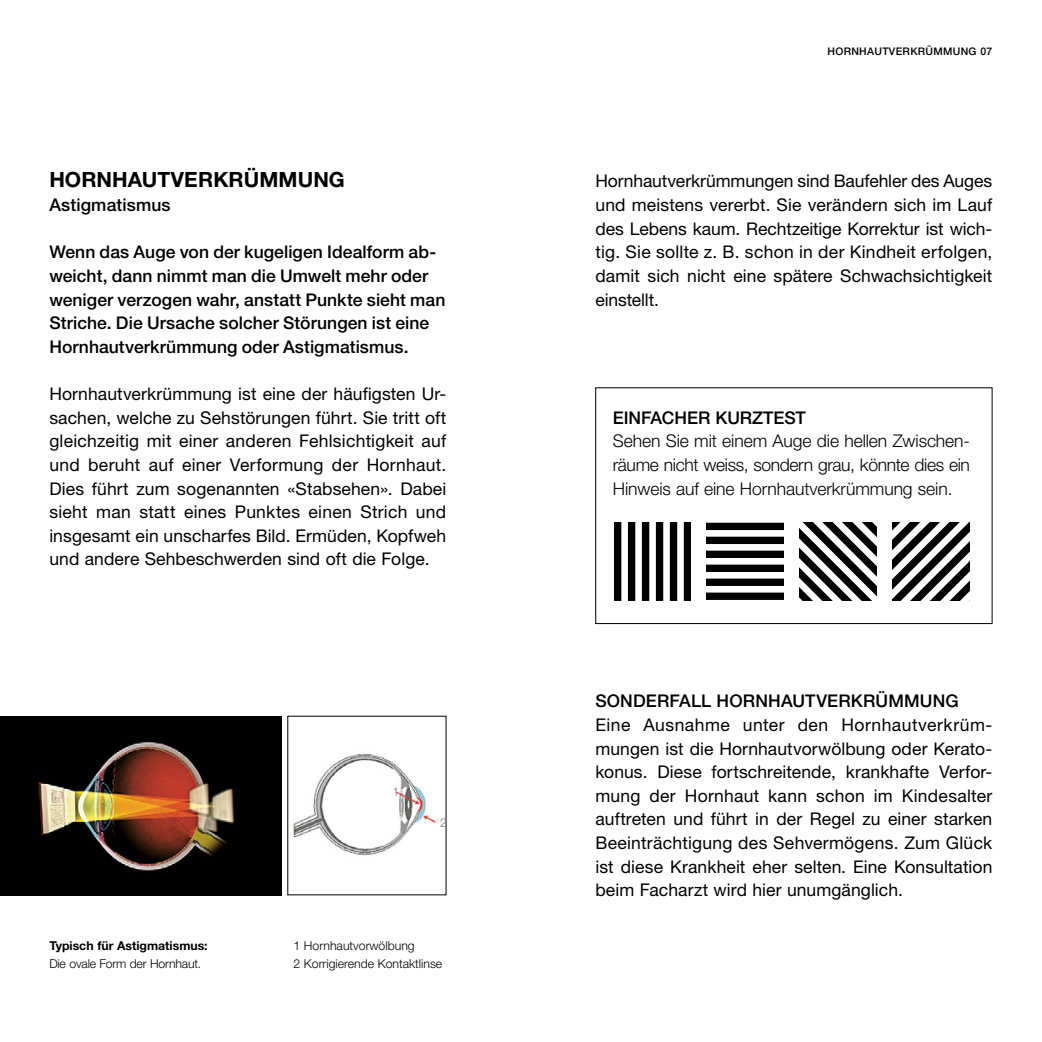
<style>
.page{position:relative;width:1042px;height:1042px;background:#fff}
.page>*{position:absolute;margin:0;border:0;box-sizing:border-box;transform-origin:0 0}
.t1{font:700 21px "Helvetica Neue LT Std";letter-spacing:.005em;color:#000}
.t2{font:17.5px/23.6px "Helvetica Neue LT Std";letter-spacing:.005em;color:#000;text-align:justify}
.t3{font:500 17.5px/23.6px "Helvetica Neue LT Std";letter-spacing:.005em;color:#000}
.t4{font:300 17.5px/23.6px "Helvetica Neue LT Std";letter-spacing:-.005em;color:#000;text-align:justify}
.t5{font:300 12.25px/17.5px "Helvetica Neue LT Std";color:#000}
.t6{font:700 12.25px "Helvetica Neue LT Std";color:#000}
.t7{font:300 12.25px "Helvetica Neue LT Std";color:#807c7a}
.t8{font:500 10.5px "Helvetica Neue LT Std";letter-spacing:.03em;color:#000}
</style>
<div class="page">
<img style="left:293px;top:754px;width:143px;height:102px">
<img style="left:0;top:716px;width:282px;height:179px">
<div style="left:614px;top:523px;width:7px;height:77px;background:#000"></div>
<div style="left:628px;top:523px;width:7px;height:77px;background:#000"></div>
<div style="left:642px;top:523px;width:7px;height:77px;background:#000"></div>
<div style="left:656px;top:523px;width:7px;height:77px;background:#000"></div>
<div style="left:670px;top:523px;width:7px;height:77px;background:#000"></div>
<div style="left:684px;top:523px;width:7px;height:77px;background:#000"></div>
<hr style="left:698px;top:523px;width:1px;height:77px;background:#000">
<hr style="left:712px;top:523px;width:1px;height:77px;background:#000">
<hr style="left:726px;top:523px;width:1px;height:77px;background:#000">
<hr style="left:740px;top:523px;width:1px;height:77px;background:#000">
<hr style="left:753px;top:523px;width:1px;height:77px;background:#000">
<hr style="left:767px;top:523px;width:1px;height:77px;background:#000">
<hr style="left:781px;top:523px;width:1px;height:77px;background:#000">
<hr style="left:795px;top:523px;width:1px;height:77px;background:#000">
<hr style="left:706px;top:690px;width:78px;height:1px;background:#000">
<hr style="left:706px;top:676px;width:78px;height:1px;background:#000">
<hr style="left:706px;top:662px;width:78px;height:1px;background:#000">
<hr style="left:706px;top:648px;width:78px;height:1px;background:#000">
<hr style="left:706px;top:634px;width:78px;height:1px;background:#000">
<hr style="left:706px;top:620px;width:78px;height:1px;background:#000">
<hr style="left:706px;top:606px;width:78px;height:1px;background:#000">
<div style="left:706px;top:592px;width:78px;height:8px;background:#000"></div>
<div style="left:706px;top:578px;width:78px;height:8px;background:#000"></div>
<div style="left:706px;top:564px;width:78px;height:8px;background:#000"></div>
<div style="left:706px;top:551px;width:78px;height:7px;background:#000"></div>
<div style="left:706px;top:537px;width:78px;height:7px;background:#000"></div>
<div style="left:706px;top:523px;width:78px;height:7px;background:#000"></div>
<svg style="left:799px;top:523px;width:77px;height:77px"></svg>
<svg style="left:892px;top:523px;width:77px;height:77px"></svg>
<div style="left:595px;top:387px;width:397px;height:237px;border:1px solid #000"></div>
<p class="t1" style="left:49px;top:167px;width:297px">HORNHAUTVERKRÜMMUNG</p>
<p class="t3" style="left:49px;top:193px;width:123px">Astigmatismus</p>
<p class="t3" style="left:49px;top:240px;width:398px">Wenn das Auge von der kugeligen Idealform ab&shy;weicht, dann nimmt man die Umwelt mehr oder weniger verzogen wahr, anstatt Punkte sieht man Striche. Die Ursache solcher Störungen ist eine Hornhautverkrümmung oder Astigmatismus.</p>
<p class="t2" style="left:49px;top:382px;width:398px">Hornhautverkrümmung ist eine der häufigsten Ur&shy;sachen, welche zu Sehstörungen führt. Sie tritt oft gleichzeitig mit einer anderen Fehlsichtigkeit auf und beruht auf einer Verformung der Hornhaut.<br>Dies führt zum sogenannten «Stabsehen». Dabei sieht man statt eines Punktes einen Strich und insgesamt ein unscharfes Bild. Ermüden, Kopfweh und andere Sehbeschwerden sind oft die Folge.</p>
<p class="t6" style="left:49px;top:938px;width:160px">Typisch für Astigmatismus:</p>
<p class="t5" style="left:49px;top:954px;width:153px">Die ovale Form der Hornhaut.</p>
<p class="t7" style="left:392px;top:784px;width:8px">1</p>
<p class="t7" style="left:440px;top:815px;width:8px">2</p>
<p class="t5" style="left:293px;top:936px;width:150px">1 Hornhautvorwölbung<br>2 Korrigierende Kontaktlinse</p>
<p class="t8" style="left:827px;top:45px;width:166px">HORNHAUTVERKRÜMMUNG 07</p>
<p class="t2" style="left:595px;top:169px;width:398px">Hornhautverkrümmungen sind Baufehler des Auges und meistens vererbt. Sie verändern sich im Lauf des Lebens kaum. Rechtzeitige Korrektur ist wich&shy;tig. Sie sollte z. B. schon in der Kindheit erfolgen, damit sich nicht eine spätere Schwachsichtigkeit einstellt.</p>
<p class="t3" style="left:613px;top:405px;width:195px">EINFACHER KURZTEST</p>
<p class="t4" style="left:613px;top:429px;width:359px">Sehen Sie mit einem Auge die hellen Zwischen&shy;räume nicht weiss, sondern grau, könnte dies ein Hinweis auf eine Hornhautverkrümmung sein.</p>
<p class="t3" style="left:595px;top:689px;width:365px">SONDERFALL HORNHAUTVERKRÜMMUNG</p>
<p class="t2" style="left:595px;top:712px;width:398px">Eine Ausnahme unter den Hornhautverkrüm&shy;mungen ist die Hornhautvorwölbung oder Kerato&shy;konus. Diese fortschreitende, krankhafte Verfor&shy;mung der Hornhaut kann schon im Kindesalter auftreten und führt in der Regel zu einer starken Beeinträchtigung des Sehvermögens. Zum Glück ist diese Krankheit eher selten. Eine Konsultation beim Facharzt wird hier unumgänglich.</p>
</div>
